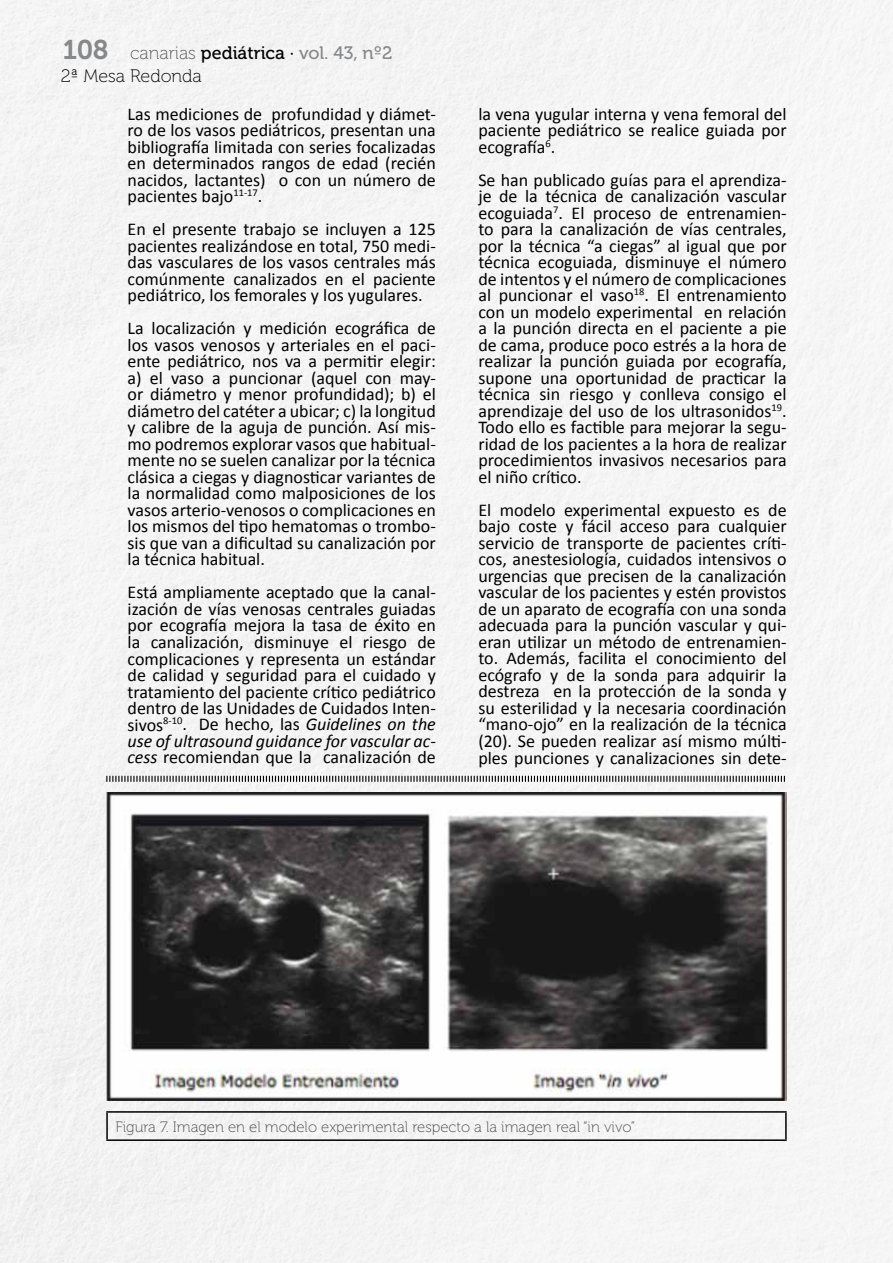
<style>
.page{position:relative;width:893px;height:1263px;background:#fff}
.page>*{position:absolute;margin:0;border:0;box-sizing:border-box;transform-origin:0 0}
.t1{font:18px/16.5px "Calibri";color:#000;text-align:justify}
.t2{font:18px "Museo 500";color:#000}
.t3{font:18px "Museo 100";color:#000}
.t4{font:15px "Museo 100";color:#4b4b4d}
.s1{font-family:"Museo 700";font-size:27px;color:#87888a}
.s2{font-family:"Museo 100";color:#58585a}
.s3{color:#87888a}
.s4{font-style:italic}
</style>
<div class="page">
<img style="left:106px;top:792px;width:681px;height:309px">
<svg style="left:106px;top:775px;width:679px;height:8px"></svg>
<hr style="left:106px;top:1111px;width:681px;height:2px;background:#000">
<hr style="left:106px;top:1113px;width:2px;height:26px;background:#000">
<hr style="left:785px;top:1113px;width:2px;height:26px;background:#000">
<hr style="left:106px;top:1139px;width:681px;height:2px;background:#000">
<p class="t2" style="left:63px;top:42px;width:331px"><span class="s1">108</span> <span class="s2">canarias</span> pediátrica · <span class="s3">vol. 43, nº2</span></p>
<p class="t3" style="left:61px;top:66px;width:142px">2ª Mesa Redonda</p>
<p class="t1" style="left:128px;top:105px;width:310px">Las mediciones de profundidad y diámet&shy;ro de los vasos pediátricos, presentan una bibliografía limitada con series focalizadas en determinados rangos de edad (recién nacidos, lactantes) o con un número de pacientes bajo<sup>11-17</sup>.</p>
<p class="t1" style="left:128px;top:220px;width:310px">En el presente trabajo se incluyen a 125 pacientes realizándose en total, 750 medi&shy;das vasculares de los vasos centrales más comúnmente canalizados en el paciente pediátrico, los femorales y los yugulares.</p>
<p class="t1" style="left:128px;top:319px;width:310px">La localización y medición ecográfica de los vasos venosos y arteriales en el paci&shy;ente pediátrico, nos va a permitir elegir: a) el vaso a puncionar (aquel con may&shy;or diámetro y menor profundidad); b) el diámetro del catéter a ubicar; c) la longitud y calibre de la aguja de punción. Así mis&shy;mo podremos explorar vasos que habitual&shy;mente no se suelen canalizar por la técnica clásica a ciegas y diagnosticar variantes de la normalidad como malposiciones de los vasos arterio-venosos o complicaciones en los mismos del tipo hematomas o trombo&shy;sis que van a dificultad su canalización por la técnica habitual.</p>
<p class="t1" style="left:128px;top:583px;width:310px">Está ampliamente aceptado que la canal&shy;ización de vías venosas centrales guiadas por ecografía mejora la tasa de éxito en la canalización, disminuye el riesgo de complicaciones y representa un estándar de calidad y seguridad para el cuidado y tratamiento del paciente crítico pediátrico dentro de las Unidades de Cuidados Inten&shy;sivos<sup>8-10</sup>. De hecho, las <span class="s4">Guidelines on the use of ultrasound guidance for vascular ac&shy;cess</span> recomiendan que la canalización de</p>
<p class="t1" style="left:478px;top:105px;width:310px">la vena yugular interna y vena femoral del paciente pediátrico se realice guiada por ecografía<sup>6</sup>.</p>
<p class="t1" style="left:478px;top:171px;width:310px">Se han publicado guías para el aprendiza&shy;je de la técnica de canalización vascular ecoguiada<sup>7</sup>. El proceso de entrenamien&shy;to para la canalización de vías centrales, por la técnica “a ciegas” al igual que por técnica ecoguiada, disminuye el número de intentos y el número de complicaciones al puncionar el vaso<sup>18</sup>. El entrenamiento con un modelo experimental en relación a la punción directa en el paciente a pie de cama, produce poco estrés a la hora de realizar la punción guiada por ecografía, supone una oportunidad de practicar la técnica sin riesgo y conlleva consigo el aprendizaje del uso de los ultrasonidos<sup>19</sup>.<br>Todo ello es factible para mejorar la segu&shy;ridad de los pacientes a la hora de realizar procedimientos invasivos necesarios para el niño crítico.</p>
<p class="t1" style="left:478px;top:501px;width:310px">El modelo experimental expuesto es de bajo coste y fácil acceso para cualquier servicio de transporte de pacientes críti&shy;cos, anestesiología, cuidados intensivos o urgencias que precisen de la canalización vascular de los pacientes y estén provistos de un aparato de ecografía con una sonda adecuada para la punción vascular y qui&shy;eran utilizar un método de entrenamien&shy;to. Además, facilita el conocimiento del ecógrafo y de la sonda para adquirir la destreza en la protección de la sonda y su esterilidad y la necesaria coordinación “mano-ojo” en la realización de la técnica (20). Se pueden realizar así mismo múlti&shy;ples punciones y canalizaciones sin dete-</p>
<p class="t4" style="left:116px;top:1118px;width:521px">Figura 7. Imagen en el modelo experimental respecto a la imagen real “in vivo”</p>
</div>
